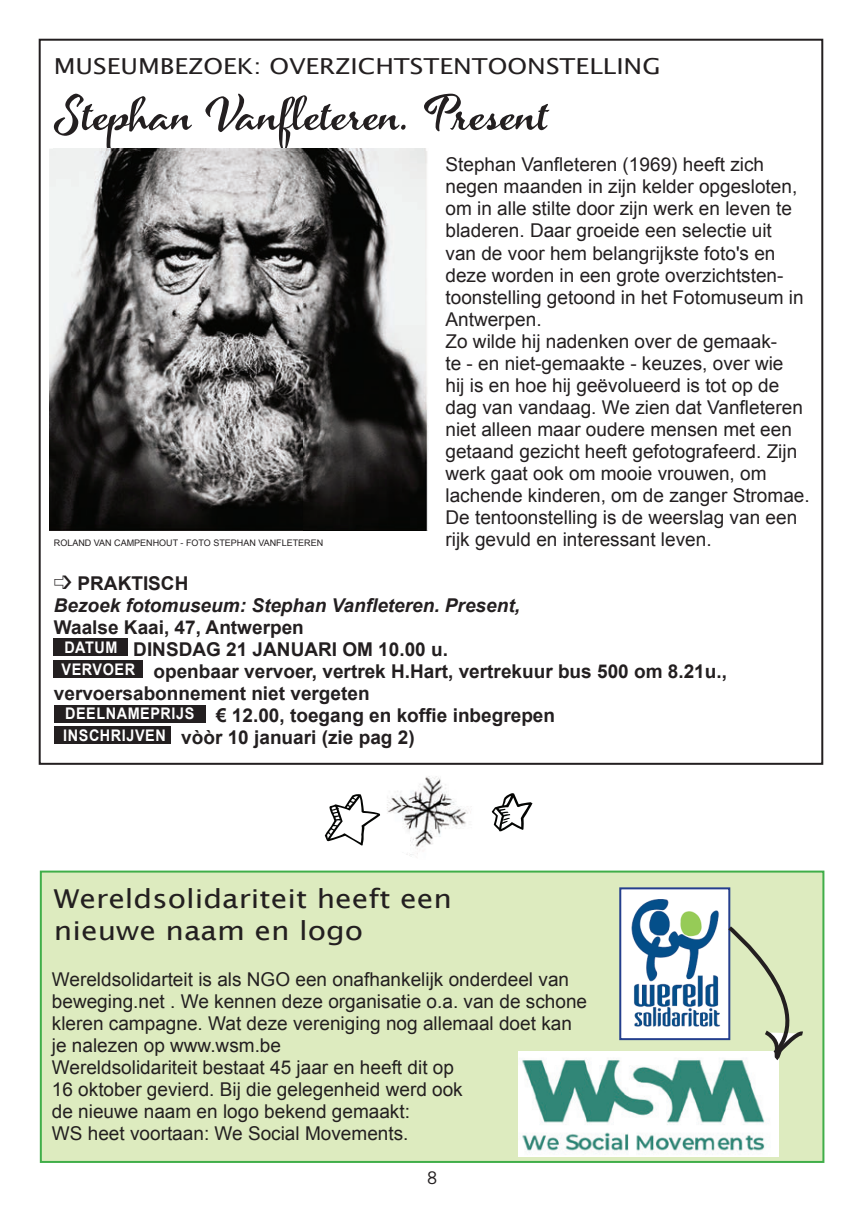
<style>
.page{position:relative;width:862px;height:1214px;background:#fff}
.page>*{position:absolute;margin:0;border:0;box-sizing:border-box;transform-origin:0 0}
.t1{font:60px "Azalea Smooth";color:#231f20}
.t2{font:26px/32px "Lucida Sans";color:#231f20;scale:1.15 1}
.t3{font:22px "Lucida Sans";color:#231f20;scale:1.15 1}
.t4{font:19px/22px "Arial";color:#231f20}
.t5{font:700 19px "Arial";color:#231f20}
.t6{font:italic 700 19px/22px "Arial";color:#231f20}
.t7{font:18px "Brandon Text";color:#231f20}
.t8{font:9px "Arial";color:#231f20}
.s1{font-style:normal}
.s2{font-size:16px;color:#fff}
</style>
<div class="page">
<div style="left:41px;top:871px;width:782px;height:290px;background:#ddebbf"></div>
<div style="left:40px;top:870px;width:784px;height:292px;border:2px solid #40ae49"></div>
<img style="left:518px;top:1051px;width:260px;height:105px">
<img style="left:622px;top:890px;width:105px;height:146px">
<div style="left:619px;top:887px;width:111px;height:152px;border:2px solid #253f8e"></div>
<svg style="left:725px;top:923px;width:78px;height:141px"></svg>
<div style="left:54px;top:638px;width:74px;height:17px;background:#231f20"></div>
<div style="left:54px;top:660px;width:89px;height:17px;background:#231f20"></div>
<div style="left:54px;top:705px;width:152px;height:17px;background:#231f20"></div>
<div style="left:54px;top:726px;width:117px;height:17px;background:#231f20"></div>
<img style="left:49px;top:149px;width:253px;height:382px">
<img style="left:302px;top:151px;width:126px;height:380px">
<img style="left:54px;top:149px;width:372px;height:2px">
<img style="left:387px;top:776px;width:84px;height:80px">
<svg style="left:325px;top:794px;width:55px;height:51px"></svg>
<svg style="left:492px;top:793px;width:40px;height:38px"></svg>
<p class="t3" style="left:54px;top:53px;width:529px">MUSEUMBEZOEK: OVERZICHTSTENTOONSTELLING</p>
<h1 class="t1" style="left:54px;top:85px;width:495px">Stephan Vanfleteren. Present</h1>
<p class="t4" style="left:445px;top:154px;width:366px">Stephan Vanfleteren (1969) heeft zich negen maanden in zijn kelder opgesloten, om in alle stilte door zijn werk en leven te bladeren. Daar groeide een selectie uit<br>van de voor hem belangrijkste foto's en deze worden in een grote overzichtsten&shy;toonstelling getoond in het Fotomuseum in Antwerpen.<br>Zo wilde hij nadenken over de gemaak-<br>te - en niet-gemaakte - keuzes, over wie<br>hij is en hoe hij geëvolueerd is tot op de dag van vandaag. We zien dat Vanfleteren niet alleen maar oudere mensen met een getaand gezicht heeft gefotografeerd. Zijn werk gaat ook om mooie vrouwen, om lachende kinderen, om de zanger Stromae.<br>De tentoonstelling is de weerslag van een rijk gevuld en interessant leven.</p>
<p class="t6" style="left:54px;top:572px;width:467px">➩ <span class="s1">PRAKTISCH<br></span>Bezoek fotomuseum: Stephan Vanfleteren. Present,</p>
<p class="t5" style="left:54px;top:614px;width:251px">Waalse Kaai, 47, Antwerpen</p>
<p class="t5" style="left:64px;top:636px;width:385px"><span class="s2">DATUM</span> DINSDAG 21 JANUARI OM 10.00 u.</p>
<p class="t5" style="left:62px;top:658px;width:667px"><span class="s2">VERVOER</span> openbaar vervoer, vertrek H.Hart, vertrekuur bus 500 om 8.21u.,</p>
<p class="t5" style="left:54px;top:680px;width:317px">vervoersabonnement niet vergeten</p>
<p class="t5" style="left:65px;top:702px;width:491px"><span class="s2">DEELNAMEPRIJS</span> € 12.00, toegang en koffie inbegrepen</p>
<p class="t5" style="left:63px;top:724px;width:353px"><span class="s2">INSCHRIJVEN</span> vòòr 10 januari (zie pag 2)</p>
<p class="t8" style="left:54px;top:537px;width:271px">ROLAND VAN CAMPENHOUT - FOTO STEPHAN VANFLETEREN</p>
<h2 class="t2" style="left:54px;top:883px;width:348px">Wereldsolidariteit heeft een nieuwe naam en logo</h2>
<p class="t4" style="left:52px;top:968px;width:537px">Wereldsolidarteit is als NGO een onafhankelijk onderdeel van beweging.net . We kennen deze organisatie o.a. van de schone kleren campagne. Wat deze vereniging nog allemaal doet kan je nalezen op www.wsm.be<br>Wereldsolidariteit bestaat 45 jaar en heeft dit op<br>16 oktober gevierd. Bij die gelegenheid werd ook<br>de nieuwe naam en logo bekend gemaakt:<br>WS heet voortaan: We Social Movements.</p>
<p class="t7" style="left:427px;top:1165px;width:12px">8</p>
</div>
